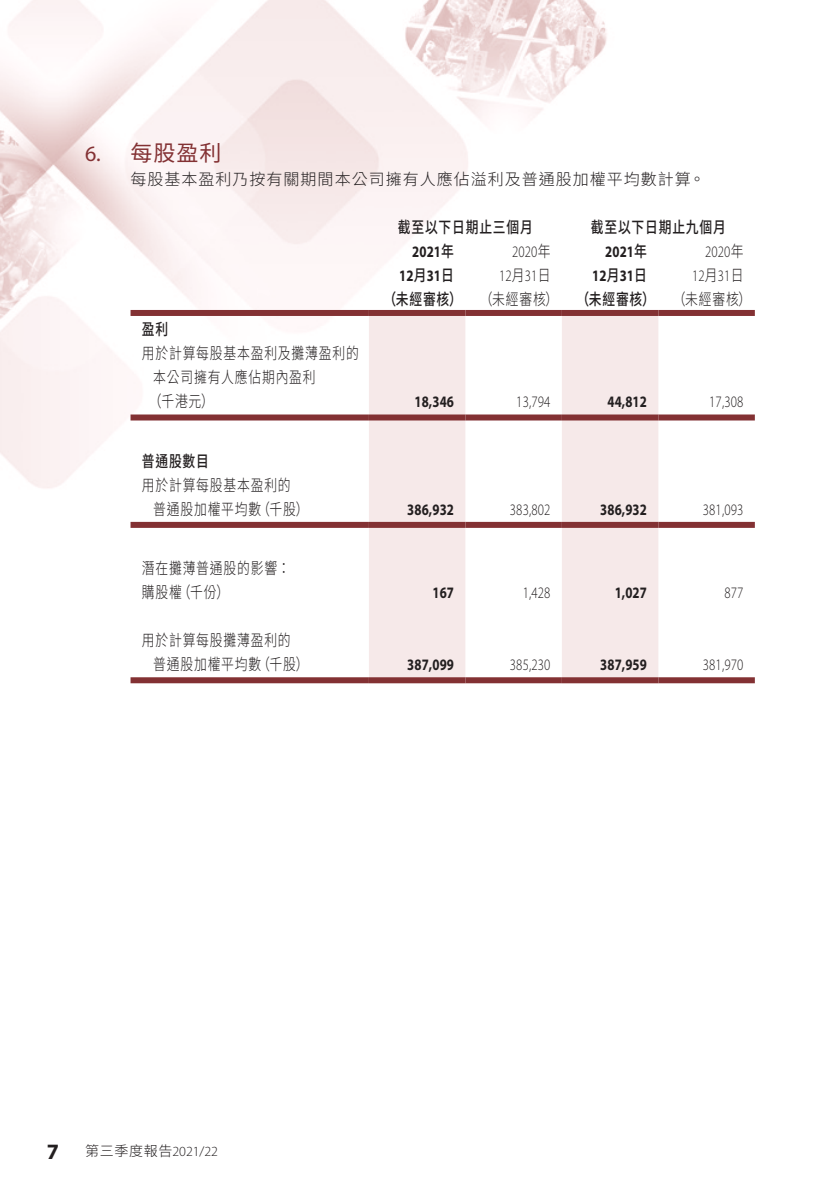
<style>
.page{position:relative;width:840px;height:1191px;background:#fff}
.page>*{position:absolute;margin:0;border:0;box-sizing:border-box;transform-origin:0 0}
.t1{font:22px "Source Han Sans TC";color:#833133}
.t2{font:300 16px/24px "Source Han Sans TC";letter-spacing:.06em;color:#231f20;scale:.8 1}
.t3{font:700 16px/24px "Myriad Pro";letter-spacing:.01em;color:#231f20;text-align:right;scale:.8 1}
.t4{font:300 16px/24px "Myriad Pro";letter-spacing:.01em;color:#231f20;text-align:right;scale:.8 1}
.t5{font:500 16px "Source Han Sans TC";letter-spacing:.06em;color:#231f20;scale:.8 1}
.t6{font:300 16px "Source Han Sans TC";letter-spacing:.06em;color:#231f20}
.t7{font:300 14px "Myriad Pro";letter-spacing:-.005em;color:#231f20}
.s1{font-family:"Myriad Pro"}
.s2{font-family:"Source Han Sans TC";font-weight:500}
.s3{font-family:"Source Han Sans TC"}
.s4{font-weight:300}
.s5{font-weight:700;font-size:22px}
</style>
<div class="page">
<img style="left:0;top:0;width:755px;height:684px">
<svg style="left:369px;top:316px;width:289px;height:361px;fill:#f6e9e9"></svg>
<div style="left:130px;top:310px;width:239px;height:6px;background:#833133"></div>
<div style="left:369px;top:310px;width:96px;height:6px;background:#833133"></div>
<div style="left:465px;top:310px;width:96px;height:6px;background:#833133"></div>
<div style="left:561px;top:310px;width:97px;height:6px;background:#833133"></div>
<div style="left:658px;top:310px;width:96px;height:6px;background:#833133"></div>
<div style="left:130px;top:414px;width:239px;height:6px;background:#833133"></div>
<div style="left:369px;top:414px;width:96px;height:6px;background:#833133"></div>
<div style="left:465px;top:414px;width:96px;height:6px;background:#833133"></div>
<div style="left:561px;top:414px;width:97px;height:6px;background:#833133"></div>
<div style="left:658px;top:414px;width:96px;height:6px;background:#833133"></div>
<div style="left:130px;top:522px;width:239px;height:6px;background:#833133"></div>
<div style="left:369px;top:522px;width:96px;height:6px;background:#833133"></div>
<div style="left:465px;top:522px;width:96px;height:6px;background:#833133"></div>
<div style="left:561px;top:522px;width:97px;height:6px;background:#833133"></div>
<div style="left:658px;top:522px;width:96px;height:6px;background:#833133"></div>
<div style="left:130px;top:677px;width:239px;height:6px;background:#833133"></div>
<div style="left:369px;top:677px;width:96px;height:6px;background:#833133"></div>
<div style="left:465px;top:677px;width:96px;height:6px;background:#833133"></div>
<div style="left:561px;top:677px;width:97px;height:6px;background:#833133"></div>
<div style="left:658px;top:677px;width:96px;height:6px;background:#833133"></div>
<h1 class="t1" style="left:85px;top:141px;width:138px"><span class="s1">6.</span> 每股盈利</h1>
<p class="t6" style="left:130px;top:170px;width:575px">每股基本盈利乃按有關期間本公司擁有人應佔溢利及普通股加權平均數計算。</p>
<p class="t5" style="left:397px;top:218px;width:170px">截至以下日期止三個月</p>
<p class="t5" style="left:590px;top:218px;width:170px">截至以下日期止九個月</p>
<p class="t3" style="left:399px;top:239px;width:70px">2021<span class="s2">年<br></span>12<span class="s2">月</span>31<span class="s2">日</span></p>
<p class="t4" style="left:499px;top:240px;width:66px">2020<span class="s3">年<br></span>12<span class="s3">月</span>31<span class="s3">日</span></p>
<p class="t3" style="left:592px;top:239px;width:70px">2021<span class="s2">年<br></span>12<span class="s2">月</span>31<span class="s2">日</span></p>
<p class="t4" style="left:691px;top:240px;width:66px">2020<span class="s3">年<br></span>12<span class="s3">月</span>31<span class="s3">日</span></p>
<p class="t5" style="left:383px;top:290px;width:461px">（未經審核） <span class="s4">（未經審核）</span> （未經審核） <span class="s4">（未經審核）</span></p>
<p class="t5" style="left:142px;top:320px;width:34px">盈利</p>
<p class="t2" style="left:149px;top:342px;width:264px;text-indent:-7px">用於計算每股基本盈利及攤薄盈利的本公司擁有人應佔期內盈利<br>（千港元）</p>
<p class="t3" style="left:414px;top:389px;width:51px">18,346</p>
<p class="t4" style="left:516px;top:390px;width:44px">13,794</p>
<p class="t3" style="left:607px;top:389px;width:51px">44,812</p>
<p class="t4" style="left:708px;top:390px;width:44px">17,308</p>
<p class="t5" style="left:142px;top:452px;width:85px">普通股數目</p>
<p class="t2" style="left:153px;top:473px;width:195px;text-indent:-11px">用於計算每股基本盈利的<br>普通股加權平均數（千股）</p>
<p class="t2" style="left:142px;top:556px;width:187px">潛在攤薄普通股的影響：購股權（千份）</p>
<p class="t2" style="left:153px;top:628px;width:195px;text-indent:-11px">用於計算每股攤薄盈利的<br>普通股加權平均數（千股）</p>
<p class="t3" style="left:407px;top:497px;width:60px">386,932</p>
<p class="t4" style="left:509px;top:497px;width:52px">383,802</p>
<p class="t3" style="left:600px;top:497px;width:60px">386,932</p>
<p class="t4" style="left:702px;top:497px;width:52px">381,093</p>
<p class="t3" style="left:432px;top:580px;width:28px">167</p>
<p class="t4" style="left:522px;top:580px;width:36px">1,428</p>
<p class="t3" style="left:614px;top:580px;width:42px">1,027</p>
<p class="t4" style="left:724px;top:580px;width:25px">877</p>
<p class="t3" style="left:407px;top:652px;width:60px">387,099</p>
<p class="t4" style="left:509px;top:652px;width:52px">385,230</p>
<p class="t3" style="left:600px;top:652px;width:60px">387,959</p>
<p class="t4" style="left:702px;top:652px;width:52px">381,970</p>
<p class="t7" style="left:47px;top:1143px;width:173px"><span class="s5">7</span> <span class="s3">第三季度報告</span>2021/22</p>
</div>
